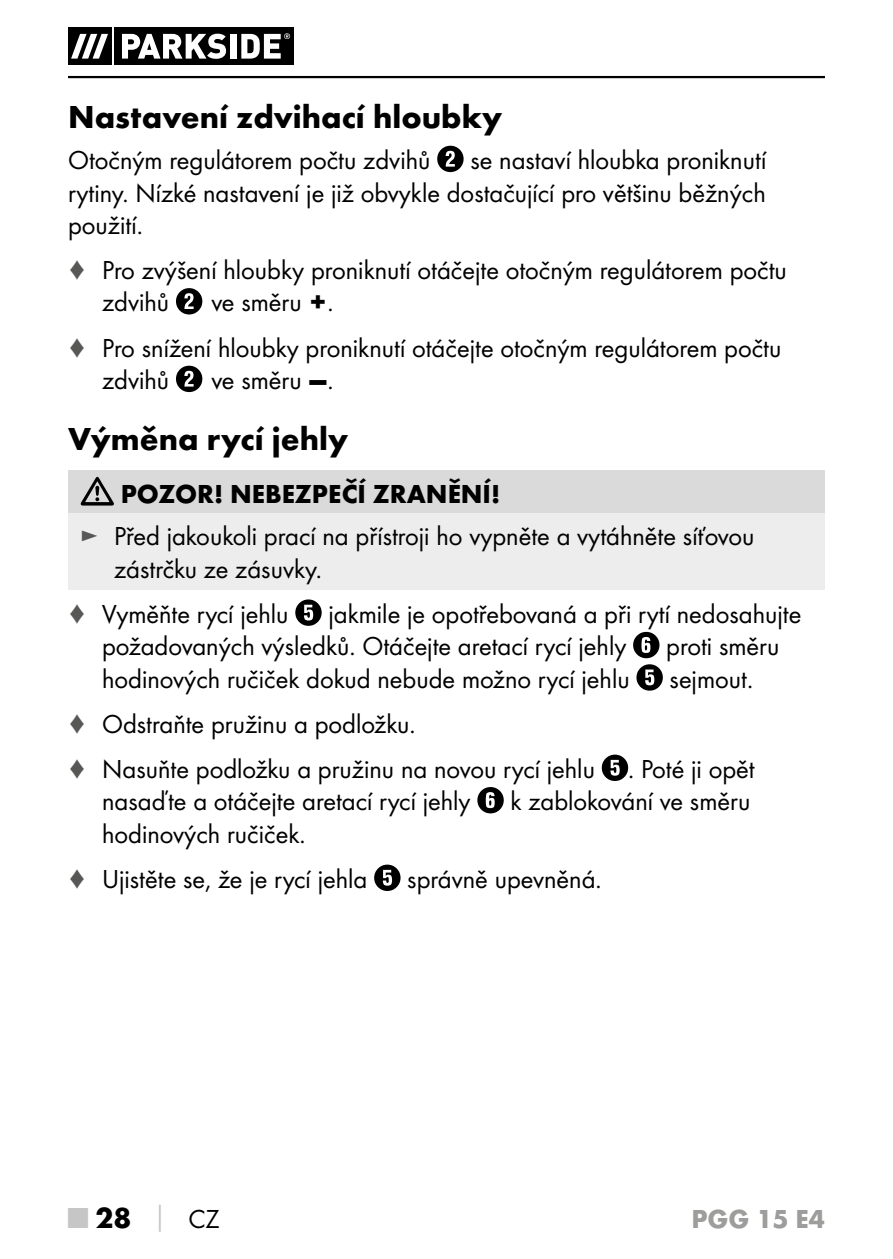
<style>
.page{position:relative;width:893px;height:1259px;background:#fff}
.page>*{position:absolute;margin:0;border:0;box-sizing:border-box;transform-origin:0 0}
.t1{font:700 33px "Futura";color:#000}
.t2{font:700 30px "Futura";color:#000}
.t3{font:27px/32.4px "Futura Boo";color:#000}
.t4{font:700 27px "Futura";color:#000}
.t5{font:700 27px "Futura";color:#9d9d9c}
.s1{color:#575756}
.s2{font-family:"Futura";font-weight:700;font-stretch:expanded}
.s3{color:#c6c6c6}
.s4{font-size:27px;color:#c6c6c6}
.s5{font-family:"Futura Boo";font-weight:400;font-size:27px}
</style>
<div class="page">
<hr style="left:68px;top:76px;width:757px;height:2px;background:#000">
<div style="left:68px;top:27px;width:225px;height:38px;background:linear-gradient(to bottom,#fff,#fff)"></div>
<div style="left:68px;top:28px;width:43px;height:37px;background:#000"></div>
<div style="left:114px;top:28px;width:179px;height:37px;background:#000"></div>
<svg style="left:71px;top:34px;width:37px;height:25px"></svg>
<svg style="left:122px;top:34px;width:104px;height:25px"></svg>
<div style="left:230px;top:34px;width:6px;height:25px;background:#fff"></div>
<svg style="left:241px;top:33px;width:49px;height:26px"></svg>
<svg style="left:437px;top:146px;width:27px;height:26px"></svg>
<svg style="left:176px;top:288px;width:26px;height:26px"></svg>
<svg style="left:176px;top:366px;width:26px;height:26px"></svg>
<div style="left:68px;top:470px;width:757px;height:43px;background:#dadada"></div>
<div style="left:68px;top:513px;width:757px;height:76px;background:#ededed"></div>
<svg style="left:81px;top:477px;width:33px;height:28px"></svg>
<svg style="left:295px;top:599px;width:27px;height:27px"></svg>
<svg style="left:633px;top:632px;width:26px;height:26px"></svg>
<svg style="left:636px;top:664px;width:27px;height:26px"></svg>
<svg style="left:602px;top:754px;width:26px;height:27px"></svg>
<svg style="left:477px;top:787px;width:27px;height:26px"></svg>
<svg style="left:374px;top:864px;width:27px;height:27px"></svg>
<p class="t1" style="left:68px;top:97px;width:436px">Nastavení zdvihací hloubky</p>
<p class="t3" style="left:68px;top:144px;width:364px">Otočným regulátorem počtu zdvihů</p>
<p class="t3" style="left:68px;top:144px;width:700px;text-align:justify;text-indent:402px">se nastaví hloubka proniknutí rytiny. Nízké nastavení je již obvykle dostačující pro většinu běžných použití.</p>
<p class="t3" style="left:102px;top:254px;width:686px;text-indent:-34px"><span class="s1">♦</span> Pro zvýšení hloubky proniknutí otáčejte otočným regulátorem počtu zdvihů</p>
<p class="t3" style="left:68px;top:280px;width:715px;line-height:45px;text-indent:143px">ve směru <span class="s2">+</span>.<br><span class="s1">♦</span> Pro snížení hloubky proniknutí otáčejte otočným regulátorem počtu</p>
<p class="t3" style="left:102px;top:364px;width:69px">zdvihů</p>
<p class="t3" style="left:211px;top:364px;width:120px">ve směru <span class="s2">–</span>.</p>
<p class="t1" style="left:68px;top:418px;width:282px">Výměna rycí jehly</p>
<p class="t4" style="left:121px;top:478px;width:381px">POZOR! NEBEZPEČÍ ZRANĚNÍ!</p>
<p class="t3" style="left:114px;top:520px;width:642px;text-indent:-34px"><span class="s1">►</span> Před jakoukoli prací na přístroji ho vypněte a vytáhněte síťovou zástrčku ze zásuvky.</p>
<p class="t3" style="left:68px;top:597px;width:222px"><span class="s1">♦</span> Vyměňte rycí jehlu</p>
<p class="t3" style="left:102px;top:597px;width:701px;text-indent:226px">jakmile je opotřebovaná a při rytí nedosahujte požadovaných výsledků. Otáčejte aretací rycí jehly</p>
<p class="t3" style="left:666px;top:630px;width:115px">proti směru</p>
<p class="t3" style="left:102px;top:662px;width:529px">hodinových ručiček dokud nebude možno rycí jehlu</p>
<p class="t3" style="left:670px;top:662px;width:82px">sejmout.</p>
<p class="t3" style="left:68px;top:701px;width:688px;line-height:45px"><span class="s1">♦</span> Odstraňte pružinu a podložku.<br><span class="s1">♦</span> Nasuňte podložku a pružinu na novou rycí jehlu . Poté ji opět</p>
<p class="t3" style="left:102px;top:785px;width:370px">nasaďte a otáčejte aretací rycí jehly</p>
<p class="t3" style="left:510px;top:785px;width:241px">k zablokování ve směru</p>
<p class="t3" style="left:68px;top:811px;width:301px;line-height:45px;text-indent:34px">hodinových ručiček.<br><span class="s1">♦</span> Ujistěte se, že je rycí jehla</p>
<p class="t3" style="left:407px;top:862px;width:192px">správně upevněná.</p>
<p class="t2" style="left:68px;top:1199px;width:153px"><span class="s3">■</span> 28 <span class="s4">│</span> <span class="s5">CZ</span></p>
<p class="t5" style="left:691px;top:1202px;width:135px">PGG 15 E4</p>
</div>
